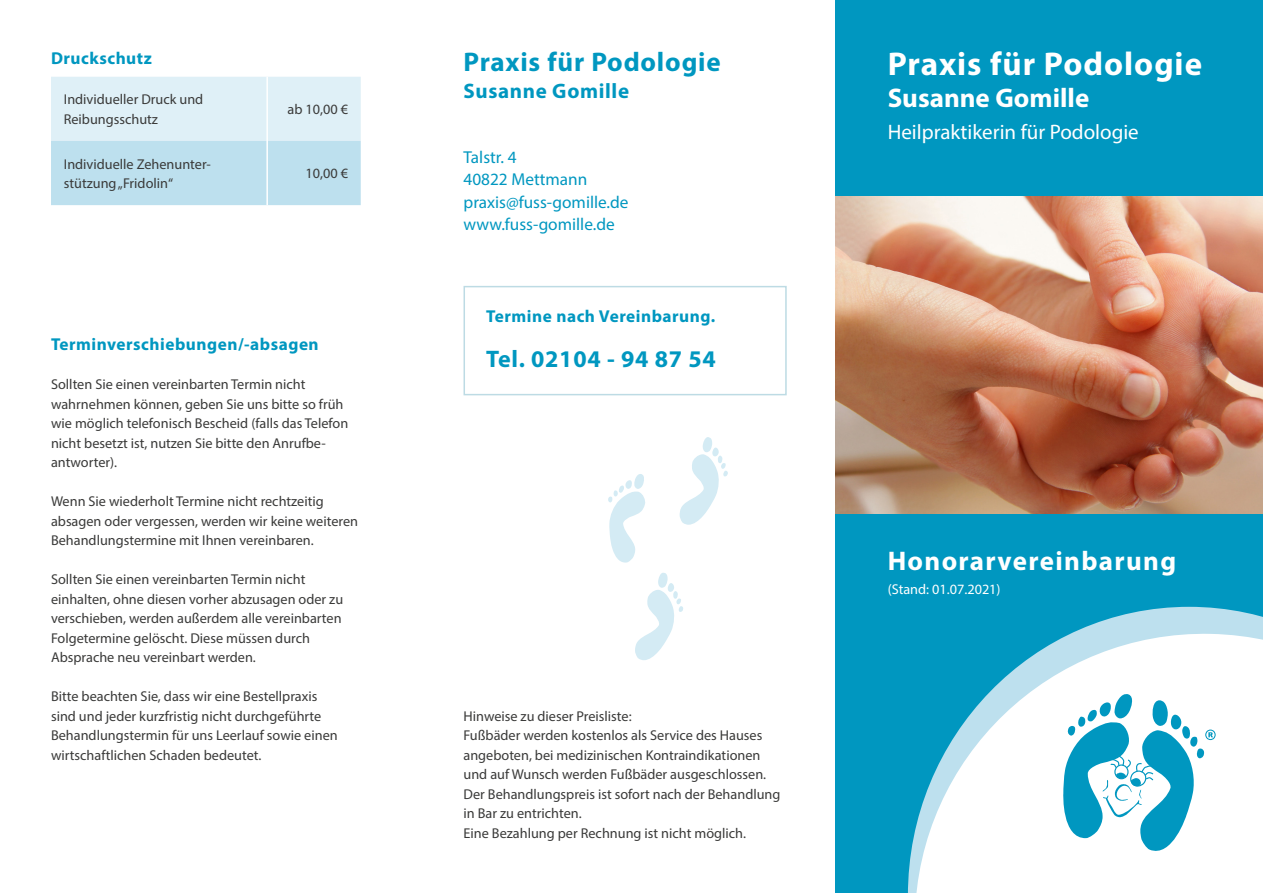
<style>
.page{position:relative;width:1263px;height:893px;background:#fff}
.page>*{position:absolute;margin:0;border:0;box-sizing:border-box;transform-origin:0 0}
.t1{font:700 33px "Myriad Pro";letter-spacing:.03em;color:#fff}
.t2{font:700 27px "Myriad Pro";letter-spacing:.045em;color:#fff}
.t3{font:700 27px "Myriad Pro";letter-spacing:.03em;color:#0097c0}
.t4{font:700 27px "Myriad Pro";color:#fff}
.t5{font:700 24px "Myriad Pro";letter-spacing:.03em;color:#0097c0}
.t6{font:21px "Myriad Pro";color:#fff}
.t7{font:700 21px "Myriad Pro";letter-spacing:.03em;color:#0097c0}
.t8{font:700 17.25px "Myriad Pro";letter-spacing:.03em;color:#0097c0}
.t9{font:17.25px/22.5px "Myriad Pro";color:#0097c0}
.t10{font:14.25px/19.5px "Myriad Pro";color:#3a3a39}
.t11{font:14.25px "Myriad Pro";color:#fff}
</style>
<div class="page">
<img style="left:836px;top:196px;width:427px;height:318px">
<div style="left:836px;top:514px;width:427px;height:379px;background:#0097c0"></div>
<div style="left:836px;top:0;width:427px;height:196px;background:#0097c0"></div>
<svg style="left:908px;top:607px;width:355px;height:286px"></svg>
<svg style="left:911px;top:630px;width:352px;height:263px;fill:#fff"></svg>
<svg style="left:1061px;top:694px;width:155px;height:165px"></svg>
<svg style="left:680px;top:437px;width:48px;height:88px"></svg>
<svg style="left:635px;top:573px;width:48px;height:87px"></svg>
<svg style="left:608px;top:474px;width:37px;height:89px"></svg>
<div style="left:463px;top:286px;width:324px;height:109px;border:2px solid #bddbe4"></div>
<svg style="left:51px;top:77px;width:310px;height:128px;background:#cee8f2"></svg>
<hr style="left:266px;top:77px;width:2px;height:64px;background:#fff">
<hr style="left:266px;top:141px;width:2px;height:64px;background:#fff">
<p class="t8" style="left:51px;top:47px;width:102px">Druckschutz</p>
<p class="t10" style="left:64px;top:90px;width:141px">Individueller Druck und<br>Reibungsschutz</p>
<p class="t10" style="left:287px;top:99px;width:62px">ab 10,00 €</p>
<p class="t10" style="left:64px;top:154px;width:149px">Individuelle Zehenunter&shy;stützung „Fridolin“</p>
<p class="t10" style="left:305px;top:164px;width:44px">10,00 €</p>
<p class="t8" style="left:51px;top:333px;width:269px">Terminverschiebungen/-absagen</p>
<p class="t10" style="left:51px;top:374px;width:299px">Sollten Sie einen vereinbarten Termin nicht wahrnehmen können, geben Sie uns bitte so früh wie möglich telefonisch Bescheid (falls das Telefon nicht besetzt ist, nutzen Sie bitte den Anrufbe&shy;antworter).</p>
<p class="t10" style="left:51px;top:491px;width:309px">Wenn Sie wiederholt Termine nicht rechtzeitig absagen oder vergessen, werden wir keine weiteren<br>Behandlungstermine mit Ihnen vereinbaren.</p>
<p class="t10" style="left:51px;top:569px;width:294px">Sollten Sie einen vereinbarten Termin nicht einhalten, ohne diesen vorher abzusagen oder zu verschieben, werden außerdem alle vereinbarten Folgetermine gelöscht. Diese müssen durch Absprache neu vereinbart werden.</p>
<p class="t10" style="left:51px;top:686px;width:288px">Bitte beachten Sie, dass wir eine Bestellpraxis sind und jeder kurzfristig nicht durchgeführte Behandlungstermin für uns Leerlauf sowie einen wirtschaftlichen Schaden bedeutet.</p>
<h2 class="t3" style="left:463px;top:45px;width:259px">Praxis für Podologie</h2>
<h3 class="t7" style="left:463px;top:78px;width:167px">Susanne Gomille</h3>
<p class="t9" style="left:463px;top:145px;width:167px">Talstr. 4<br>40822 Mettmann praxis@fuss-gomille.de www.fuss-gomille.de</p>
<p class="t8" style="left:486px;top:304px;width:230px">Termine nach Vereinbarung.</p>
<h3 class="t5" style="left:486px;top:344px;width:231px">Tel. 02104 - 94 87 54</h3>
<p class="t10" style="left:463px;top:706px;width:318px">Hinweise zu dieser Preisliste:<br>Fußbäder werden kostenlos als Service des Hauses angeboten, bei medizinischen Kontraindikationen und auf Wunsch werden Fußbäder ausgeschlossen.<br>Der Behandlungspreis ist sofort nach der Behandlung in Bar zu entrichten.<br>Eine Bezahlung per Rechnung ist nicht möglich.</p>
<h1 class="t1" style="left:888px;top:42px;width:316px">Praxis für Podologie</h1>
<h2 class="t4" style="left:888px;top:81px;width:203px">Susanne Gomille</h2>
<h3 class="t6" style="left:888px;top:119px;width:253px">Heilpraktikerin für Podologie</h3>
<h2 class="t2" style="left:888px;top:543px;width:290px">Honorarvereinbarung</h2>
<p class="t11" style="left:888px;top:580px;width:114px">(Stand: 01.07.2021)</p>
</div>
